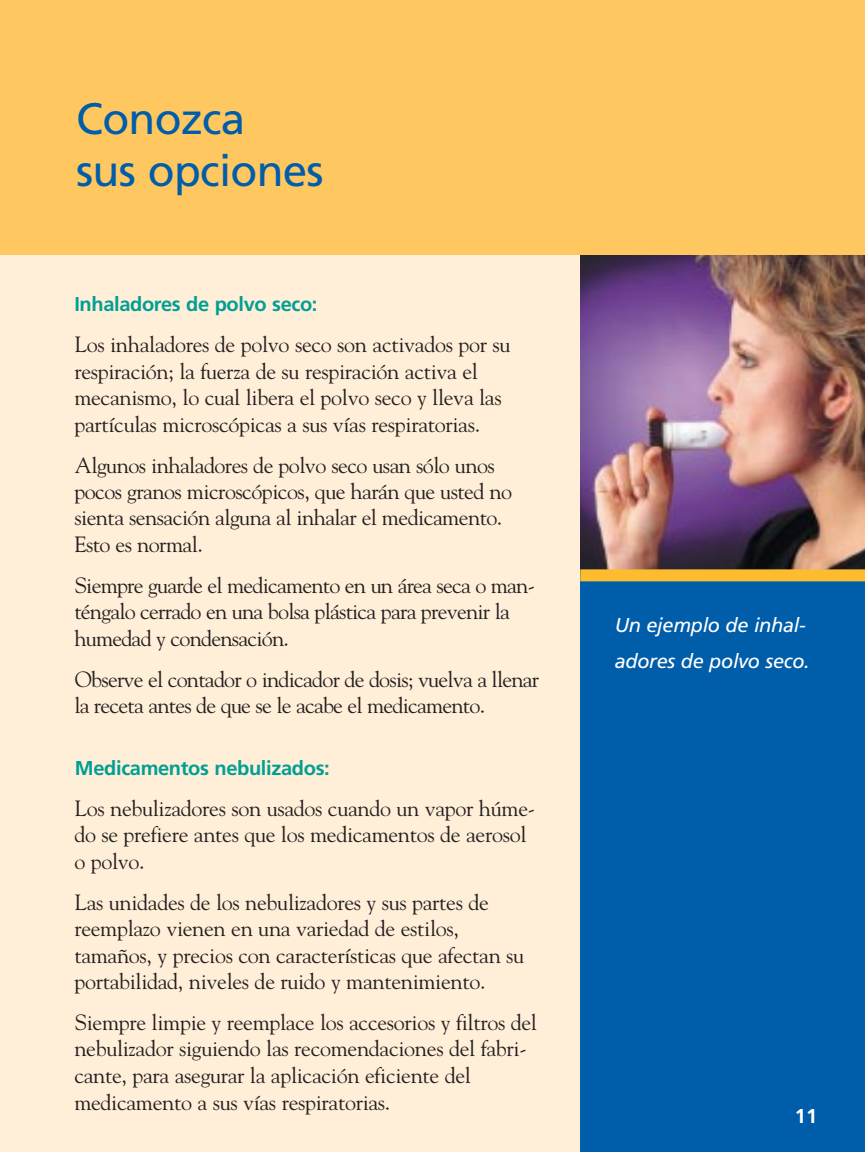
<style>
.page{position:relative;width:865px;height:1152px;background:#fff}
.page>*{position:absolute;margin:0;border:0;box-sizing:border-box;transform-origin:0 0}
.t1{font:44px/52.8px "Frutiger";letter-spacing:-.015em;color:#005daa}
.t2{font:22px/26.4px "Goudy";letter-spacing:-.015em;color:#231f1f}
.t3{font:22px/26.4px "Goudy";letter-spacing:-.035em;color:#231f1f}
.t4{font:700 20px "Frutiger";letter-spacing:-.015em;color:#009f93}
.t5{font:italic 20px/36px "Frutiger";letter-spacing:-.015em;color:#fff}
.t6{font:700 20px "Frutiger";color:#fff}
</style>
<div class="page">
<div style="left:0;top:0;width:864px;height:1151px;background:#ffeed8"></div>
<div style="left:580px;top:0;width:284px;height:1151px;background:#005daa"></div>
<img style="left:580px;top:255px;width:284px;height:314px">
<div style="left:580px;top:569px;width:284px;height:12px;background:#fdbb2f"></div>
<div style="left:0;top:0;width:864px;height:255px;background:#ffc75f"></div>
<h1 class="t1" style="left:76px;top:95px;width:249px">Conozca<br>sus opciones</h1>
<p class="t4" style="left:74px;top:296px;width:244px">Inhaladores de polvo seco:</p>
<p class="t2" style="left:74px;top:333px;width:437px">Los inhaladores de polvo seco son activados por su respiración; la fuerza de su respiración activa el mecanismo, lo cual libera el polvo seco y lleva las partículas microscópicas a sus vías respiratorias.</p>
<p class="t2" style="left:74px;top:453px;width:439px">Algunos inhaladores de polvo seco usan sólo unos pocos granos microscópicos, que harán que usted no sienta sensación alguna al inhalar el medicamento.<br>Esto es normal.</p>
<p class="t3" style="left:74px;top:573px;width:462px">Siempre guarde el medicamento en un área seca o man&shy;téngalo cerrado en una bolsa plástica para prevenir la humedad y condensación.</p>
<p class="t3" style="left:74px;top:667px;width:466px">Observe el contador o indicador de dosis; vuelva a llenar la receta antes de que se le acabe el medicamento.</p>
<p class="t4" style="left:75px;top:760px;width:256px">Medicamentos nebulizados:</p>
<p class="t2" style="left:74px;top:796px;width:462px">Los nebulizadores son usados cuando un vapor húme&shy;do se prefiere antes que los medicamentos de aerosol o polvo.</p>
<p class="t2" style="left:74px;top:890px;width:451px">Las unidades de los nebulizadores y sus partes de reemplazo vienen en una variedad de estilos, tamaños, y precios con características que afectan su portabilidad, niveles de ruido y mantenimiento.</p>
<p class="t2" style="left:74px;top:1010px;width:464px">Siempre limpie y reemplace los accesorios y filtros del nebulizador siguiendo las recomendaciones del fabri&shy;cante, para asegurar la aplicación eficiente del medicamento a sus vías respiratorias.</p>
<p class="t5" style="left:614px;top:608px;width:196px">Un ejemplo de inhal&shy;adores de polvo seco.</p>
<p class="t6" style="left:794px;top:1107px;width:24px">11</p>
</div>
